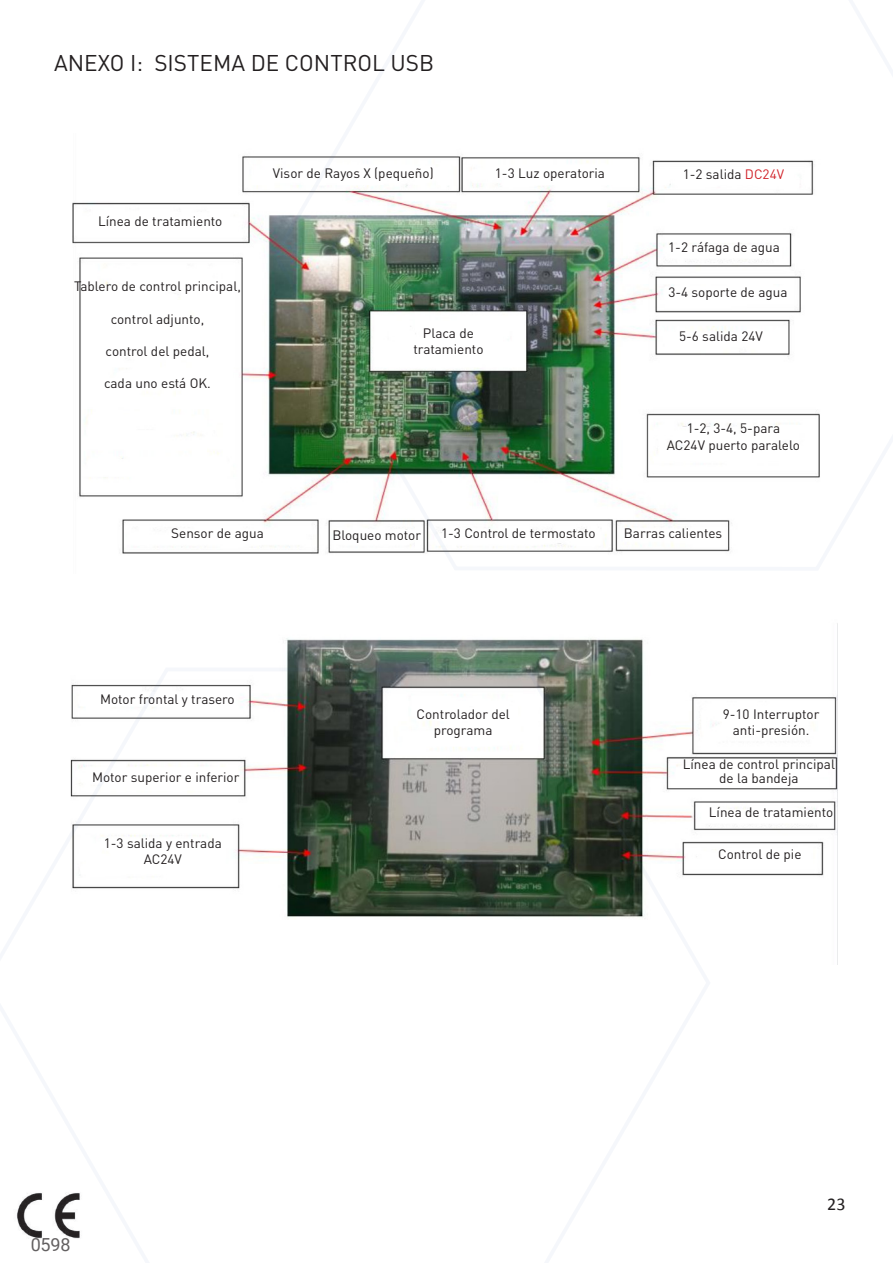
<style>
.page{position:relative;width:893px;height:1263px;background:#fff}
.page>*{position:absolute;margin:0;border:0;box-sizing:border-box;transform-origin:0 0}
.t1{font:22.5px "DIN Pro";color:#231f20}
.t2{font:18px "Roboto";color:#231f20}
.t3{font:18px "Calibri";color:#231f20}
.t4{font:13.5px/16.2px "DIN Pro";color:#231f20;text-align:center}
.s1{color:#d1232a}
</style>
<div class="page">
<img style="left:286px;top:638px;width:551px;height:238px">
<img style="left:73px;top:156px;width:199px;height:398px">
<svg style="left:70px;top:666px;width:642px;height:252px"></svg>
<img style="left:272px;top:153px;width:548px;height:401px">
<img style="left:16px;top:1193px;width:64px;height:46px">
<p class="t1" style="left:54px;top:48px;width:382px">ANEXO I: SISTEMA DE CONTROL USB</p>
<p class="t4" style="left:98px;top:212px;width:126px">Línea de tratamiento</p>
<p class="t4" style="left:74px;top:278px;width:168px">Tablero de control principal,</p>
<p class="t4" style="left:111px;top:310px;width:95px">control adjunto,</p>
<p class="t4" style="left:106px;top:342px;width:105px">control del pedal,</p>
<p class="t4" style="left:104px;top:375px;width:108px">cada uno está OK.</p>
<p class="t4" style="left:273px;top:165px;width:162px">Visor de Rayos X (pequeño)</p>
<p class="t4" style="left:495px;top:165px;width:112px">1-3 Luz operatoria</p>
<p class="t4" style="left:683px;top:166px;width:103px">1-2 salida <span class="s1">DC24V</span></p>
<p class="t4" style="left:423px;top:324px;width:53px">Placa de</p>
<p class="t4" style="left:413px;top:340px;width:72px">tratamiento</p>
<p class="t4" style="left:668px;top:239px;width:113px">1-2 ráfaga de agua</p>
<p class="t4" style="left:668px;top:284px;width:121px">3-4 soporte de agua</p>
<p class="t4" style="left:679px;top:327px;width:85px">5-6 salida 24V</p>
<p class="t4" style="left:687px;top:420px;width:95px">1-2, 3-4, 5-para</p>
<p class="t4" style="left:667px;top:436px;width:135px">AC24V puerto paralelo</p>
<p class="t4" style="left:171px;top:524px;width:94px">Sensor de agua</p>
<p class="t4" style="left:332px;top:527px;width:90px">Bloqueo motor</p>
<p class="t4" style="left:441px;top:524px;width:156px">1-3 Control de termostato</p>
<p class="t4" style="left:624px;top:524px;width:100px">Barras calientes</p>
<p class="t4" style="left:100px;top:691px;width:136px">Motor frontal y trasero</p>
<p class="t4" style="left:92px;top:769px;width:149px">Motor superior e inferior</p>
<p class="t4" style="left:104px;top:835px;width:119px">1-3 salida y entrada</p>
<p class="t4" style="left:144px;top:851px;width:40px">AC24V</p>
<h2 class="t2" style="left:30px;top:1232px;width:42px">0598</h2>
<p class="t4" style="left:417px;top:705px;width:95px">Controlador del programa</p>
<p class="t4" style="left:723px;top:705px;width:98px">9-10 Interruptor</p>
<p class="t4" style="left:733px;top:721px;width:78px">anti-presión.</p>
<p class="t4" style="left:683px;top:755px;width:154px">Línea de control principal</p>
<p class="t4" style="left:719px;top:769px;width:81px">de la bandeja</p>
<p class="t4" style="left:709px;top:804px;width:126px">Línea de tratamiento</p>
<p class="t4" style="left:718px;top:845px;width:85px">Control de pie</p>
<h2 class="t3" style="left:827px;top:1192px;width:20px">23</h2>
</div>
